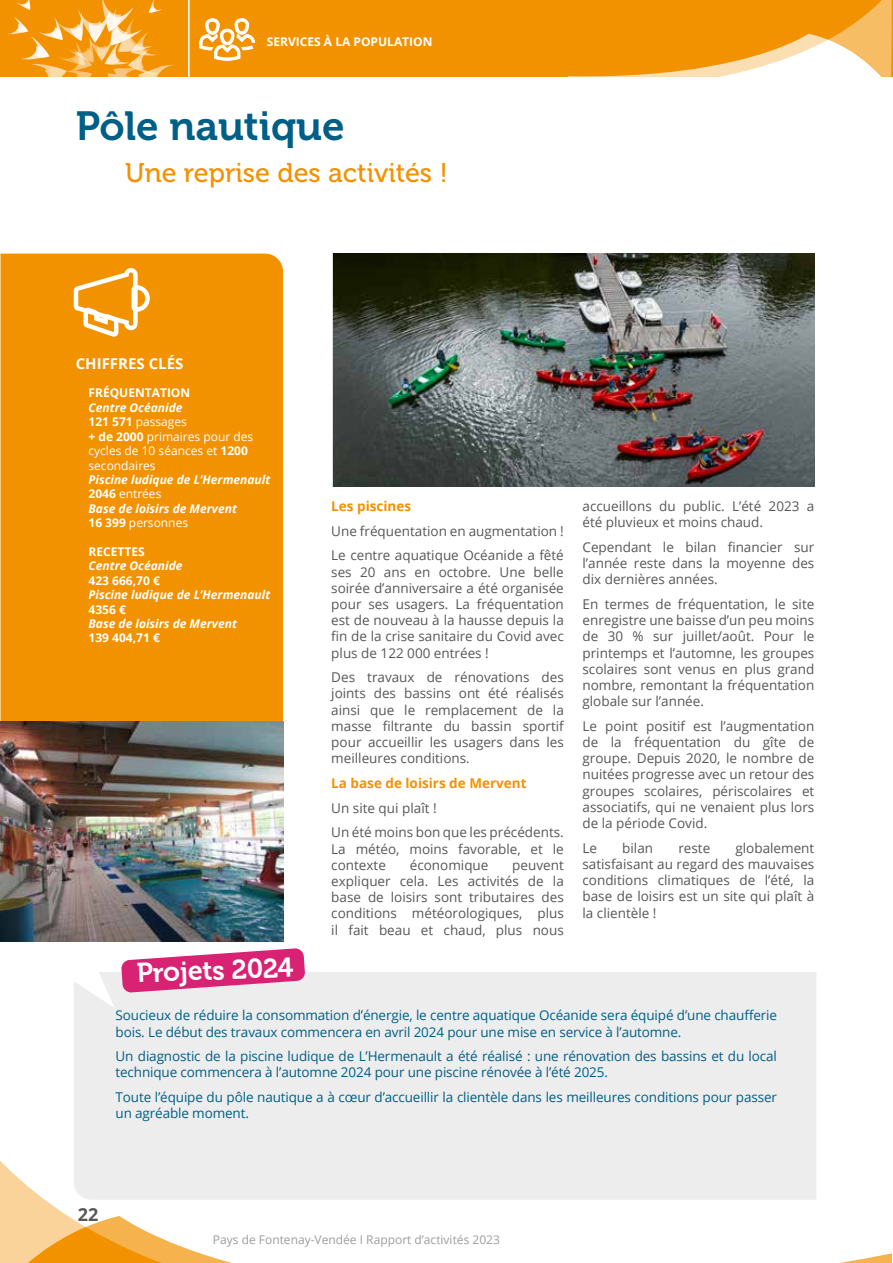
<style>
.page{position:relative;width:893px;height:1263px;background:#fff}
.page>*{position:absolute;margin:0;border:0;box-sizing:border-box;transform-origin:0 0}
.t1{font:40.5px "Museo 700";color:#005f86}
.t2{font:27px "Museo 500";color:#f39200}
.t3{font:27px "Museo 700";color:#fff}
.t4{font:700 18px "Open Sans";color:#575756}
.t5{font:700 15px "Open Sans";color:#fff}
.t6{font:13.5px/16.2px "Open Sans";color:#575756;text-align:justify}
.t7{font:13.5px/16.2px "Open Sans";letter-spacing:-.01em;color:#005f86}
.t8{font:700 13.5px "Open Sans";color:#f39200}
.t9{font:italic 700 12px/14.4px "Open Sans";color:#fff}
.t10{font:12px/14.4px "Open Sans";color:#fff}
.t11{font:700 12px "Open Sans";color:#fff}
.t12{font:12px "Open Sans";color:#9d9d9c}
.s1{font-weight:700;font-style:italic}
.s2{font-weight:700}
.s3{font-style:normal}
.s4{font-weight:400;font-style:normal}
</style>
<div class="page">
<div style="left:0;top:0;width:893px;height:77px;background:#f39200"></div>
<svg style="left:0;top:1161px;width:68px;height:55px"></svg>
<svg style="left:0;top:1216px;width:892px;height:47px"></svg>
<svg style="left:7px;top:0;width:167px;height:77px"></svg>
<svg style="left:797px;top:0;width:95px;height:40px"></svg>
<svg style="left:568px;top:40px;width:324px;height:37px"></svg>
<hr style="left:188px;top:0;width:2px;height:78px;background:#fff">
<svg style="left:199px;top:18px;width:56px;height:43px"></svg>
<div style="left:1px;top:254px;width:282px;height:467px;background:#f39200"></div>
<div style="left:74px;top:972px;width:742px;height:228px;background:#ededed"></div>
<img style="left:334px;top:254px;width:481px;height:233px">
<img style="left:0;top:721px;width:283px;height:220px">
<svg style="left:121px;top:948px;width:184px;height:45px"></svg>
<svg style="left:74px;top:268px;width:76px;height:69px"></svg>
<p class="t11" style="left:267px;top:33px;width:167px">SERVICES À LA POPULATION</p>
<h1 class="t1" style="left:76px;top:103px;width:270px">Pôle nautique</h1>
<h2 class="t2" style="left:125px;top:158px;width:324px">Une reprise des activités !</h2>
<p class="t5" style="left:76px;top:353px;width:109px">CHIFFRES CLÉS</p>
<p class="t11" style="left:88px;top:385px;width:103px">FRÉQUENTATION</p>
<p class="t10" style="left:88px;top:400px;width:166px"><span class="s1">Centre Océanide<br></span><span class="s2">121 571</span> passages<br><span class="s2">+ de 2000</span> primaires pour des cycles de 10 séances et <span class="s2">1200 </span>secondaires</p>
<p class="t9" style="left:88px;top:472px;width:183px">Piscine ludique de L’Hermenault<br><span class="s3">2046</span> <span class="s4">entrées<br></span>Base de loisirs de Mervent<br><span class="s3">16 399</span> <span class="s4">personnes</span></p>
<p class="t11" style="left:88px;top:543px;width:58px">RECETTES</p>
<p class="t9" style="left:88px;top:558px;width:96px">Centre Océanide</p>
<p class="t11" style="left:88px;top:572px;width:73px">423 666,70 €</p>
<p class="t9" style="left:88px;top:587px;width:183px">Piscine ludique de L’Hermenault</p>
<p class="t11" style="left:88px;top:601px;width:39px">4356 €</p>
<p class="t9" style="left:88px;top:616px;width:150px">Base de loisirs de Mervent</p>
<p class="t11" style="left:88px;top:629px;width:73px">139 404,71 €</p>
<h2 class="t3" style="left:136px;top:958px;width:158px;rotate:-2deg">Projets 2024</h2>
<p class="t8" style="left:331px;top:496px;width:81px">Les piscines</p>
<p class="t6" style="left:331px;top:518px;width:234px;line-height:24.8px">Une fréquentation en augmentation !<br>Le centre aquatique Océanide a fêté</p>
<p class="t6" style="left:331px;top:563px;width:234px">ses 20 ans en octobre. Une belle soirée d’anniversaire a été organisée pour ses usagers. La fréquentation est de nouveau à la hausse depuis la fin de la crise sanitaire du Covid avec plus de 122 000 entrées !</p>
<p class="t6" style="left:331px;top:669px;width:234px">Des travaux de rénovations des joints des bassins ont été réalisés ainsi que le remplacement de la masse filtrante du bassin sportif pour accueillir les usagers dans les meilleures conditions.</p>
<p class="t8" style="left:331px;top:773px;width:197px">La base de loisirs de Mervent</p>
<p class="t6" style="left:331px;top:795px;width:234px;line-height:24.8px">Un site qui plaît !<br>Un été moins bon que les précédents.</p>
<p class="t6" style="left:331px;top:840px;width:234px">La météo, moins favorable, et le contexte</p>
<p class="t6" style="left:410px;top:856px;width:80px">économique</p>
<p class="t6" style="left:331px;top:856px;width:234px;text-indent:181px">peuvent expliquer cela. Les activités de la base de loisirs sont tributaires des conditions météorologiques, plus il fait beau et chaud, plus nous</p>
<p class="t6" style="left:582px;top:497px;width:233px">accueillons du public. L’été 2023 a été pluvieux et moins chaud.</p>
<p class="t6" style="left:582px;top:538px;width:233px">Cependant le bilan financier sur l’année reste dans la moyenne des dix dernières années.</p>
<p class="t6" style="left:582px;top:595px;width:233px">En termes de fréquentation, le site enregistre une baisse d’un peu moins de 30 % sur juillet/août. Pour le printemps et l’automne, les groupes scolaires sont venus en plus grand nombre, remontant la fréquentation globale sur l’année.</p>
<p class="t6" style="left:582px;top:717px;width:233px">Le point positif est l’augmentation de la fréquentation du gîte de groupe. Depuis 2020, le nombre de nuitées progresse avec un retour des groupes scolaires, périscolaires et associatifs, qui ne venaient plus lors de la période Covid.</p>
<p class="t6" style="left:582px;top:839px;width:16px">Le</p>
<p class="t6" style="left:622px;top:839px;width:32px">bilan</p>
<p class="t6" style="left:678px;top:839px;width:33px">reste</p>
<p class="t6" style="left:582px;top:839px;width:233px;text-indent:153px">globalement satisfaisant au regard des mauvaises conditions climatiques de l’été, la base de loisirs est un site qui plaît à la clientèle !</p>
<p class="t7" style="left:116px;top:1007px;width:663px">Soucieux de réduire la consommation d’énergie, le centre aquatique Océanide sera équipé d’une chaufferie bois. Le début des travaux commencera en avril 2024 pour une mise en service à l’automne.</p>
<p class="t7" style="left:116px;top:1048px;width:663px">Un diagnostic de la piscine ludique de L’Hermenault a été réalisé : une rénovation des bassins et du local technique commencera à l’automne 2024 pour une piscine rénovée à l’été 2025.</p>
<p class="t7" style="left:116px;top:1089px;width:663px">Toute l’équipe du pôle nautique a à cœur d’accueillir la clientèle dans les meilleures conditions pour passer un agréable moment.</p>
<h3 class="t4" style="left:78px;top:1202px;width:22px">22</h3>
<p class="t12" style="left:213px;top:1231px;width:289px">Pays de Fontenay-Vendée I Rapport d’activités 2023</p>
</div>
